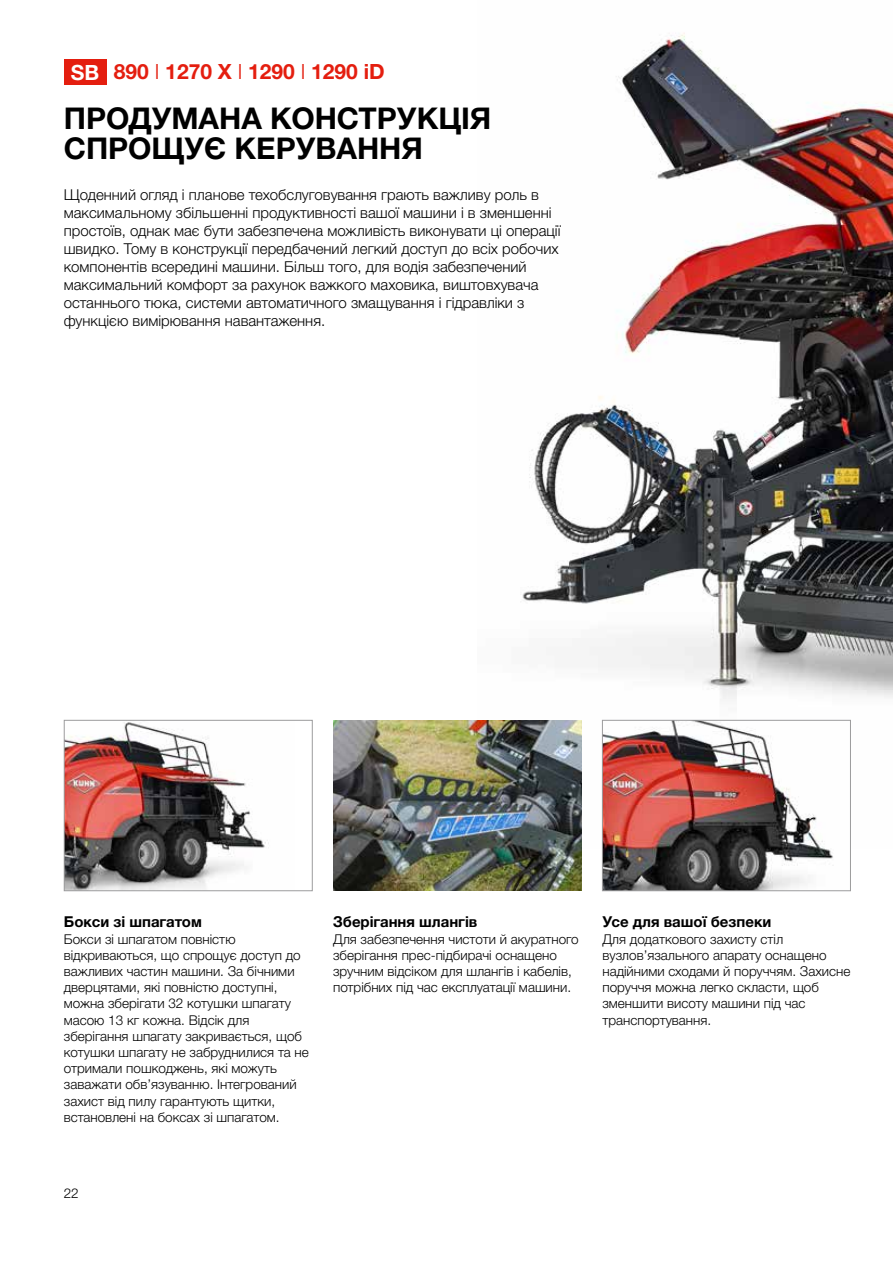
<style>
.page{position:relative;width:893px;height:1263px;background:#fff}
.page>*{position:absolute;margin:0;border:0;box-sizing:border-box;transform-origin:0 0}
.t1{font:700 30px/30px "Helvetica Neue LTW1 G";color:#000}
.t2{font:700 21px "Helvetica Neue LTW1 G";color:#e41e0f}
.t3{font:300 15px/18px "Helvetica Neue LTW1 G";color:#000}
.t4{font:700 15px "Helvetica Neue LTW1 G";color:#000}
.t5{font:300 13.5px/16.2px "Helvetica Neue LTW1 G";color:#000}
.s1{color:#fff}
.s2{font-weight:300}
</style>
<div class="page">
<img style="left:522px;top:33px;width:371px;height:815px">
<img style="left:604px;top:722px;width:245px;height:167px">
<div style="left:602px;top:720px;width:249px;height:171px;border:1px solid #9c9c9d"></div>
<img style="left:333px;top:720px;width:248px;height:171px">
<img style="left:66px;top:722px;width:203px;height:167px">
<div style="left:64px;top:720px;width:248px;height:171px;border:1px solid #9c9c9d"></div>
<div style="left:64px;top:60px;width:42px;height:25px;background:#e41e0f"></div>
<h2 class="t2" style="left:71px;top:59px;width:315px"><span class="s1">SB</span> 890 <span class="s2">I</span> 1270 X <span class="s2">I</span> 1290 <span class="s2">I</span> 1290 iD</h2>
<h1 class="t1" style="left:64px;top:104px;width:429px">ПРОДУМАНА КОНСТРУКЦІЯ<br>СПРОЩУЄ КЕРУВАННЯ</h1>
<p class="t3" style="left:64px;top:186px;width:498px">Щоденний огляд і планове техобслуговування грають важливу роль в максимальному збільшенні продуктивності вашої машини і в зменшенні простоїв, однак має бути забезпечена можливість виконувати ці операції швидко. Тому в конструкції передбачений легкий доступ до всіх робочих компонентів всередині машини. Більш того, для водія забезпечений максимальний комфорт за рахунок важкого маховика, виштовхувача останнього тюка, системи автоматичного змащування і гідравліки з функцією вимірювання навантаження.</p>
<p class="t4" style="left:64px;top:913px;width:140px">Бокси зі шпагатом</p>
<p class="t5" style="left:64px;top:931px;width:247px">Бокси зі шпагатом повністю відкриваються, що спрощує доступ до важливих частин машини. За бічними дверцятами, які повністю доступні, можна зберігати 32 котушки шпагату масою 13 кг кожна. Відсік для зберігання шпагату закривається, щоб котушки шпагату не забруднилися та не отримали пошкоджень, які можуть заважати обв’язуванню. Інтегрований захист від пилу гарантують щитки, встановлені на боксах зі шпагатом.</p>
<p class="t4" style="left:333px;top:913px;width:146px">Зберігання шлангів</p>
<p class="t5" style="left:333px;top:931px;width:247px">Для забезпечення чистоти й акуратного зберігання прес-підбирачі оснащено зручним відсіком для шлангів і кабелів, потрібних під час експлуатації машини.</p>
<p class="t4" style="left:602px;top:913px;width:171px">Усе для вашої безпеки</p>
<p class="t5" style="left:602px;top:931px;width:250px">Для додаткового захисту стіл вузлов’язального апарату оснащено надійними сходами й поруччям. Захисне поруччя можна легко скласти, щоб зменшити висоту машини під час транспортування.</p>
<p class="t5" style="left:64px;top:1185px;width:16px">22</p>
</div>
